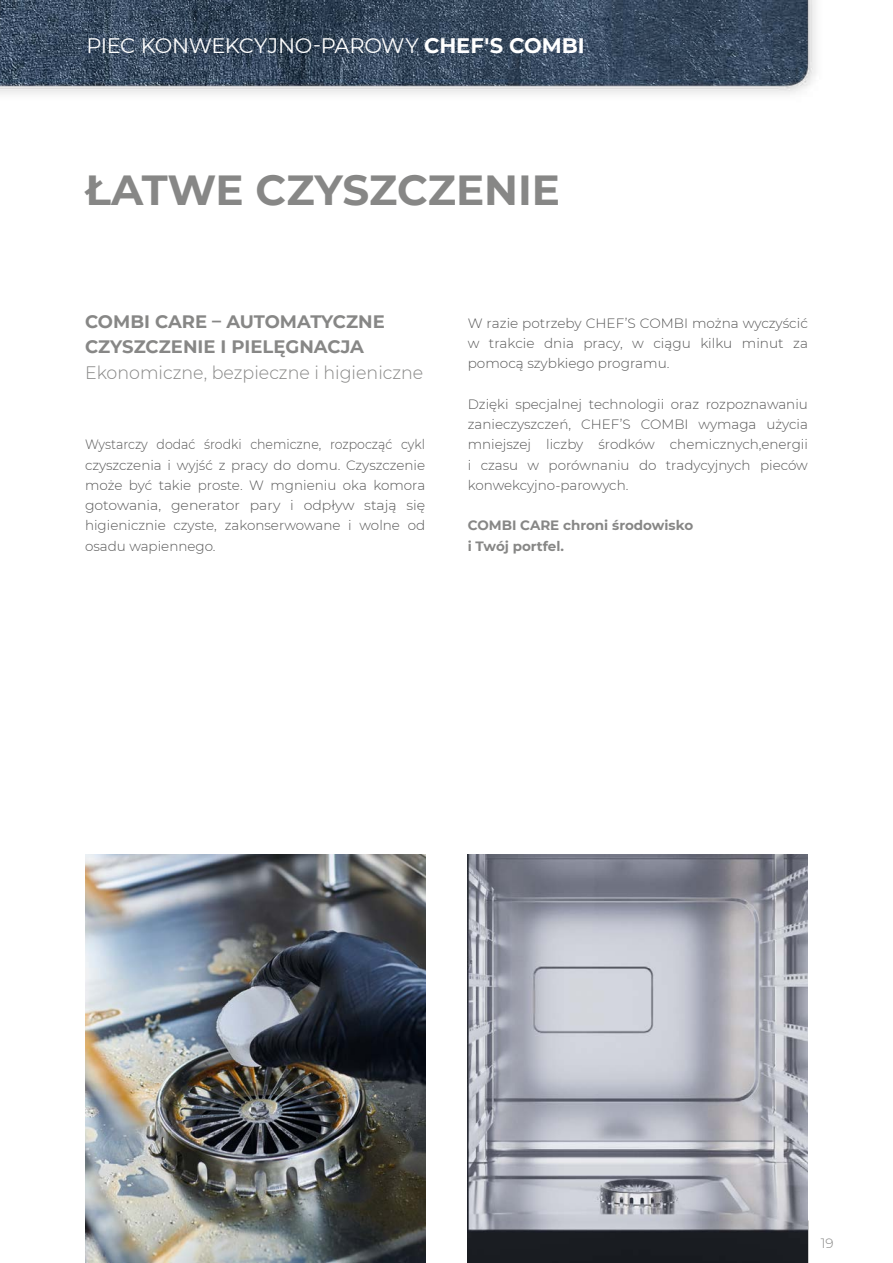
<style>
.page{position:relative;width:893px;height:1263px;background:#fff}
.page>*{position:absolute;margin:0;border:0;box-sizing:border-box;transform-origin:0 0}
.t1{font:700 42px "Montserrat";color:#878786}
.t2{font:21px "Montserrat";letter-spacing:-.025em;color:#fff}
.t3{font:700 18px/25.5px "Montserrat";color:#878786}
.t4{font:300 18px "Montserrat";color:#878786}
.t5{font:300 13.5px/20.2px "Montserrat";color:#565656;text-align:justify}
.t6{font:300 13.5px/20.2px "Montserrat";color:#565656;text-align:justify;scale:.93 1}
.t7{font:700 13.5px/20.2px "Montserrat";color:#878786}
.t8{font:300 13.5px "Montserrat";color:#878786}
.s1{font-weight:700}
</style>
<div class="page">
<img style="left:468px;top:854px;width:340px;height:409px">
<img style="left:85px;top:854px;width:340px;height:409px">
<img style="left:0;top:0;width:816px;height:94px">
<h2 class="t2" style="left:86px;top:31px;width:500px">PIEC KONWEKCYJNO-PAROWY <span class="s1">CHEF'S COMBI</span></h2>
<h1 class="t1" style="left:85px;top:159px;width:477px">ŁATWE CZYSZCZENIE</h1>
<h3 class="t3" style="left:85px;top:308px;width:301px">COMBI CARE – AUTOMATYCZNE<br>CZYSZCZENIE I PIELĘGNACJA</h3>
<h3 class="t4" style="left:85px;top:360px;width:340px">Ekonomiczne, bezpieczne i higieniczne</h3>
<p class="t6" style="left:85px;top:434px;width:367px">Wystarczy dodać środki chemiczne, rozpocząć cykl czyszczenia i wyjść z pracy do domu. Czyszczenie może być takie proste. W mgnieniu oka komora gotowania, generator pary i odpływ stają się higienicznie czyste, zakonserwowane i wolne od osadu wapiennego.</p>
<p class="t5" style="left:468px;top:312px;width:342px">W razie potrzeby CHEF’S COMBI można wyczyścić w trakcie dnia pracy, w ciągu kilku minut za pomocą szybkiego programu.</p>
<p class="t5" style="left:468px;top:393px;width:342px">Dzięki specjalnej technologii oraz rozpoznawaniu zanieczyszczeń, CHEF’S COMBI wymaga użycia mniejszej liczby środków chemicznych,energii i czasu w porównaniu do tradycyjnych pieców konwekcyjno-parowych.</p>
<p class="t7" style="left:468px;top:515px;width:227px">COMBI CARE chroni środowisko i Twój portfel.</p>
<p class="t8" style="left:821px;top:1234px;width:14px">19</p>
</div>
